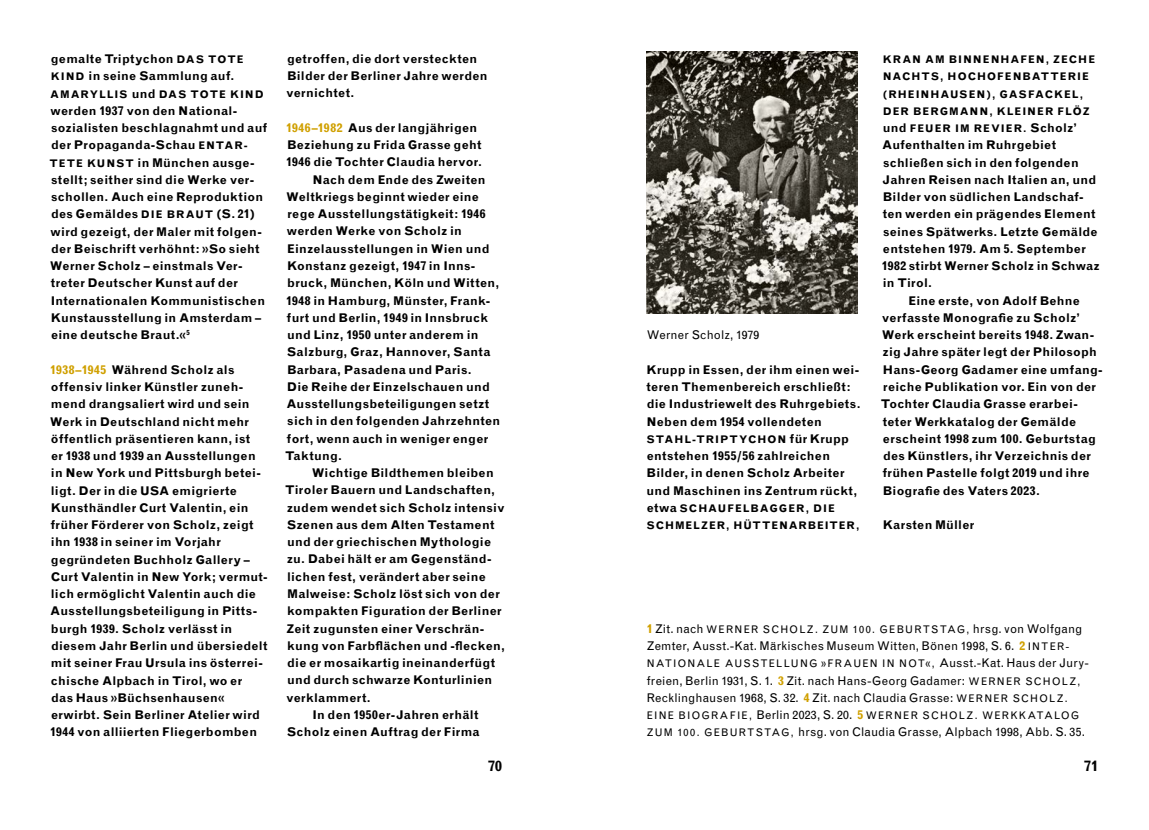
<style>
.page{position:relative;width:1149px;height:830px;background:#fff}
.page>*{position:absolute;margin:0;border:0;box-sizing:border-box;transform-origin:0 0}
.t1{font:700 14.25px "Grotesque";color:#000}
.t2{font:700 12px/17.2px "Grotesque";letter-spacing:.02em;color:#000}
.t3{font:12px/17.2px "Grotesque";letter-spacing:.015em;color:#000}
.t4{font:700 10.5px/17.2px "Grotesque";letter-spacing:.09em;color:#000}
.t5{font:10.5px "Grotesque";letter-spacing:.11em;color:#000}
.s1{font-size:10.5px}
.s2{font-size:12px}
.s3{color:#d0a000}
.s4{font-weight:700;font-size:12px;color:#d0a000}
.s5{font-weight:700;color:#d0a000}
</style>
<div class="page">
<img style="left:646px;top:51px;width:211px;height:262px">
<p class="t2" style="left:51px;top:50px;width:194px">gemalte Triptychon <span class="s1">DAS TOTE<br>KIND</span> in seine Sammlung auf.</p>
<p class="t4" style="left:50px;top:85px;width:215px">AMARYLLIS <span class="s2">und</span> DAS TOTE KIND</p>
<p class="t2" style="left:50px;top:102px;width:219px">werden 1937 von den National&shy;sozialisten beschlagnahmt und auf der Propaganda-Schau <span class="s1">ENTAR-<br>TETE KUNST</span> in München ausge&shy;stellt; seither sind die Werke ver&shy;schollen. Auch eine Reproduktion des Gemäldes <span class="s1">DIE BRAUT</span> (S. 21) wird gezeigt, der Maler mit folgen&shy;der Beischrift verhöhnt: »So sieht<br>Werner Scholz – einstmals Ver&shy;treter Deutscher Kunst auf der<br>Internationalen Kommunistischen<br>Kunstausstellung in Amsterdam – eine deutsche Braut.«<sup>5</sup></p>
<p class="t2" style="left:50px;top:361px;width:219px"><span class="s3">1938–1945</span> Während Scholz als offensiv linker Künstler zuneh&shy;mend drangsaliert wird und sein<br>Werk in Deutschland nicht mehr öffentlich präsentieren kann, ist<br>er 1938 und 1939 an Ausstellungen in New York und Pittsburgh betei&shy;ligt. Der in die USA emigrierte<br>Kunsthändler Curt Valentin, ein früher Förderer von Scholz, zeigt ihn 1938 in seiner im Vorjahr gegründeten Buchholz Gallery –<br>Curt Valentin in New York; vermut&shy;lich ermöglicht Valentin auch die<br>Ausstellungsbeteiligung in Pitts&shy;burgh 1939. Scholz verlässt in diesem Jahr Berlin und übersiedelt mit seiner Frau Ursula ins österrei&shy;chische Alpbach in Tirol, wo er<br>das Haus »Büchsenhausen« erwirbt. Sein Berliner Atelier wird<br>1944 von alliierten Fliegerbomben</p>
<p class="t2" style="left:286px;top:50px;width:203px">getroffen, die dort versteckten<br>Bilder der Berliner Jahre werden vernichtet.</p>
<p class="t2" style="left:286px;top:119px;width:192px"><span class="s3">1946–1982</span> Aus der langjährigen</p>
<p class="t2" style="left:287px;top:136px;width:196px">Beziehung zu Frida Grasse geht</p>
<p class="t2" style="left:286px;top:154px;width:197px">1946 die Tochter Claudia hervor.</p>
<p class="t2" style="left:312px;top:171px;width:175px">Nach dem Ende des Zweiten</p>
<p class="t2" style="left:286px;top:188px;width:194px">Weltkriegs beginnt wieder eine</p>
<p class="t2" style="left:287px;top:205px;width:200px">rege Ausstellungstätigkeit: 1946</p>
<p class="t2" style="left:287px;top:222px;width:177px">werden Werke von Scholz in</p>
<p class="t2" style="left:287px;top:240px;width:204px">Einzelausstellungen in Wien und</p>
<p class="t2" style="left:287px;top:257px;width:190px">Konstanz gezeigt, 1947 in Inns-</p>
<p class="t2" style="left:287px;top:274px;width:214px">bruck, München, Köln und Witten,</p>
<p class="t2" style="left:286px;top:291px;width:206px">1948 in Hamburg, Münster, Frank-</p>
<p class="t2" style="left:287px;top:309px;width:203px">furt und Berlin, 1949 in Innsbruck</p>
<p class="t2" style="left:287px;top:326px;width:193px">und Linz, 1950 unter anderem in</p>
<p class="t2" style="left:287px;top:343px;width:205px">Salzburg, Graz, Hannover, Santa</p>
<p class="t2" style="left:287px;top:360px;width:186px">Barbara, Pasadena und Paris.</p>
<p class="t2" style="left:287px;top:378px;width:204px">Die Reihe der Einzelschauen und</p>
<p class="t2" style="left:286px;top:395px;width:204px">Ausstellungsbeteiligungen setzt</p>
<p class="t2" style="left:287px;top:412px;width:214px">sich in den folgenden Jahrzehnten</p>
<p class="t2" style="left:287px;top:429px;width:203px">fort, wenn auch in weniger enger</p>
<p class="t2" style="left:285px;top:447px;width:58px">Taktung.</p>
<p class="t2" style="left:311px;top:464px;width:183px">Wichtige Bildthemen bleiben</p>
<p class="t2" style="left:285px;top:481px;width:211px">Tiroler Bauern und Landschaften,</p>
<p class="t2" style="left:286px;top:498px;width:220px">zudem wendet sich Scholz intensiv</p>
<p class="t2" style="left:287px;top:516px;width:209px">Szenen aus dem Alten Testament</p>
<p class="t2" style="left:287px;top:533px;width:205px">und der griechischen Mythologie</p>
<p class="t2" style="left:286px;top:550px;width:206px">zu. Dabei hält er am Gegenständ-</p>
<p class="t2" style="left:287px;top:567px;width:200px">lichen fest, verändert aber seine</p>
<p class="t2" style="left:287px;top:585px;width:214px">Malweise: Scholz löst sich von der</p>
<p class="t2" style="left:287px;top:602px;width:216px">kompakten Figuration der Berliner</p>
<p class="t2" style="left:286px;top:619px;width:199px">Zeit zugunsten einer Verschrän-</p>
<p class="t2" style="left:287px;top:636px;width:219px">kung von Farbflächen und -flecken,</p>
<p class="t2" style="left:287px;top:654px;width:209px">die er mosaikartig ineinanderfügt</p>
<p class="t2" style="left:287px;top:671px;width:207px">und durch schwarze Konturlinien</p>
<p class="t2" style="left:286px;top:688px;width:86px">verklammert.</p>
<p class="t2" style="left:312px;top:705px;width:167px">In den 1950er-Jahren erhält</p>
<p class="t2" style="left:287px;top:723px;width:194px">Scholz einen Auftrag der Firma</p>
<p class="t3" style="left:646px;top:326px;width:114px">Werner Scholz, 1979</p>
<p class="t2" style="left:646px;top:361px;width:215px">Krupp in Essen, der ihm einen wei&shy;teren Themenbereich erschließt: die Industriewelt des Ruhrgebiets.<br>Neben dem 1954 vollendeten</p>
<p class="t4" style="left:646px;top:430px;width:204px">STAHL-TRIPTYCHON <span class="s2">für Krupp</span></p>
<p class="t2" style="left:646px;top:447px;width:212px">entstehen 1955/56 zahlreichen<br>Bilder, in denen Scholz Arbeiter und Maschinen ins Zentrum rückt,</p>
<p class="t4" style="left:646px;top:499px;width:214px"><span class="s2">etwa</span> SCHAUFELBAGGER, DIE<br>SCHMELZER, HÜTTENARBEITER,</p>
<p class="t4" style="left:882px;top:51px;width:214px">KRAN AM BINNENHAFEN, ZECHE<br>NACHTS, HOCHOFENBATTERIE (RHEINHAUSEN), GASFACKEL,<br>DER BERGMANN, KLEINER FLÖZ <span class="s2">und</span> FEUER IM REVIER. <span class="s2">Scholz’</span></p>
<p class="t2" style="left:881px;top:136px;width:175px">Aufenthalten im Ruhrgebiet</p>
<p class="t2" style="left:882px;top:154px;width:197px">schließen sich in den folgenden</p>
<p class="t2" style="left:882px;top:171px;width:215px">Jahren Reisen nach Italien an, und</p>
<p class="t2" style="left:882px;top:188px;width:202px">Bilder von südlichen Landschaf-</p>
<p class="t2" style="left:882px;top:205px;width:214px">ten werden ein prägendes Element</p>
<p class="t2" style="left:882px;top:223px;width:216px">seines Spätwerks. Letzte Gemälde</p>
<p class="t2" style="left:882px;top:240px;width:204px">entstehen 1979. Am 5. September</p>
<p class="t2" style="left:881px;top:257px;width:219px">1982 stirbt Werner Scholz in Schwaz</p>
<p class="t2" style="left:882px;top:274px;width:51px">in Tirol.</p>
<p class="t2" style="left:908px;top:292px;width:173px">Eine erste, von Adolf Behne</p>
<p class="t2" style="left:881px;top:309px;width:200px">verfasste Monografie zu Scholz’</p>
<p class="t2" style="left:881px;top:326px;width:214px">Werk erscheint bereits 1948. Zwan-</p>
<p class="t2" style="left:882px;top:343px;width:216px">zig Jahre später legt der Philosoph</p>
<p class="t2" style="left:882px;top:361px;width:221px">Hans-Georg Gadamer eine umfang-</p>
<p class="t2" style="left:882px;top:378px;width:214px">reiche Publikation vor. Ein von der</p>
<p class="t2" style="left:880px;top:395px;width:199px">Tochter Claudia Grasse erarbei-</p>
<p class="t2" style="left:882px;top:412px;width:195px">teter Werkkatalog der Gemälde</p>
<p class="t2" style="left:882px;top:430px;width:214px">erscheint 1998 zum 100. Geburtstag</p>
<p class="t2" style="left:882px;top:447px;width:209px">des Künstlers, ihr Verzeichnis der</p>
<p class="t2" style="left:882px;top:464px;width:208px">frühen Pastelle folgt 2019 und ihre</p>
<p class="t2" style="left:882px;top:481px;width:158px">Biografie des Vaters 2023.</p>
<p class="t2" style="left:882px;top:516px;width:93px">Karsten Müller</p>
<p class="t5" style="left:646px;top:622px;width:437px"><span class="s4">1</span> <span class="s2">Zit. nach</span> WERNER SCHOLZ. ZUM 100. GEBURTSTAG, <span class="s2">hrsg. von Wolfgang</span></p>
<p class="t3" style="left:646px;top:637px;width:424px">Zemter, Ausst.-Kat. Märkisches Museum Witten, Bönen 1998, S. 6. <span class="s5">2</span> <span class="s1">INTER-</span></p>
<p class="t5" style="left:646px;top:657px;width:443px">NATIONALE AUSSTELLUNG »FRAUEN IN NOT«, <span class="s2">Ausst.-Kat. Haus der Jury-</span></p>
<p class="t3" style="left:646px;top:671px;width:435px">freien, Berlin 1931, S. 1. <span class="s5">3</span> Zit. nach Hans-Georg Gadamer: <span class="s1">WERNER SCHOL Z,<br></span>Recklinghausen 1968, S. 32. <span class="s5">4</span> Zit. nach Claudia Grasse: <span class="s1">WERNER SCHOL Z.</span></p>
<p class="t5" style="left:646px;top:709px;width:434px">EINE BIOGRAFIE, <span class="s2">Berlin 2023, S.20.</span> <span class="s4">5</span> WERNER SCHOLZ. WERKKATALOG</p>
<p class="t3" style="left:646px;top:723px;width:439px"><span class="s1">ZUM 10 0 . GEBURTSTAG,</span> hrsg. von Claudia Grasse, Alpbach 1998, Abb. S. 35.</p>
<p class="t1" style="left:488px;top:757px;width:16px">70</p>
<p class="t1" style="left:1083px;top:757px;width:15px">71</p>
</div>
